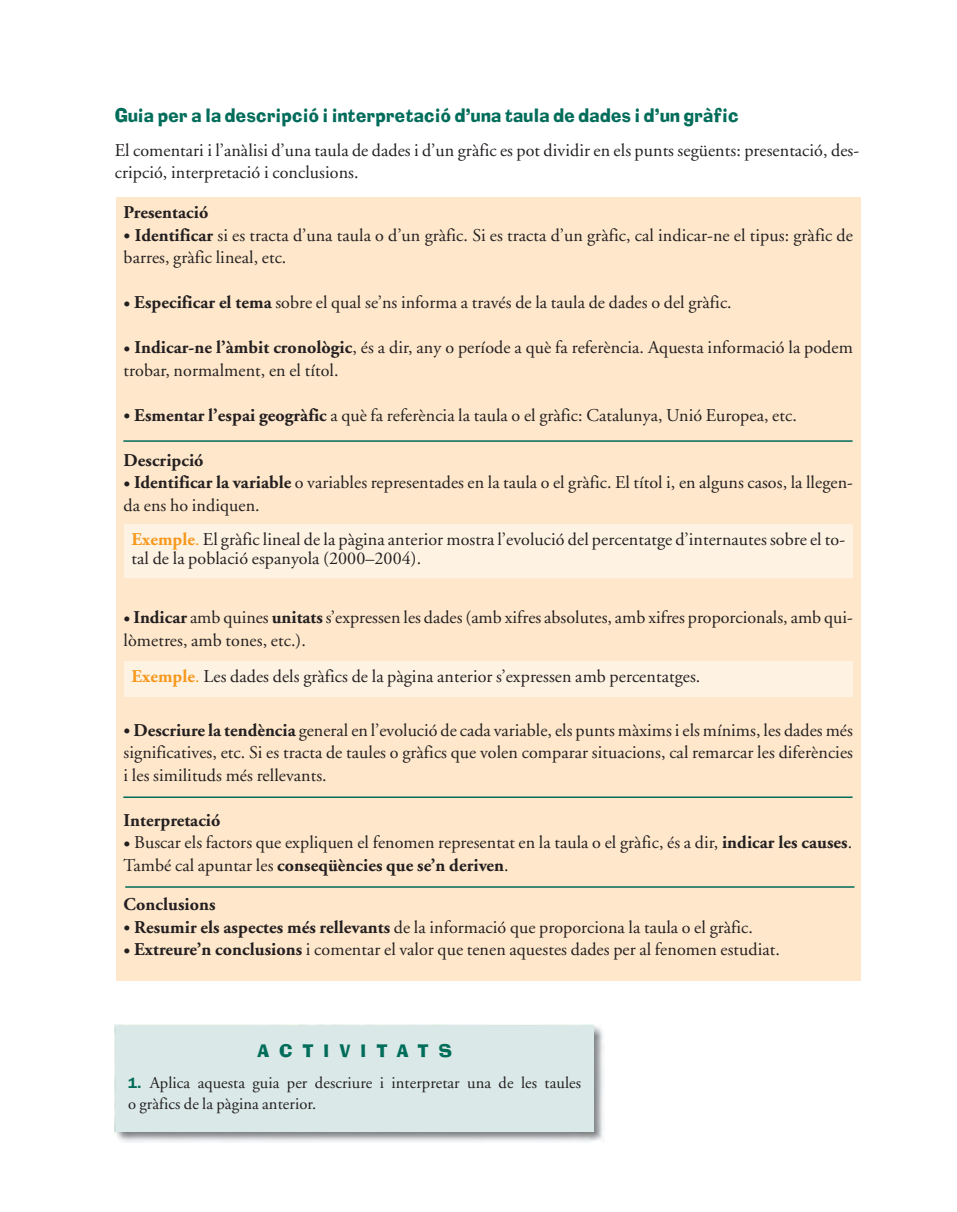
<style>
.page{position:relative;width:957px;height:1212px;background:#fff}
.page>*{position:absolute;margin:0;border:0;box-sizing:border-box;transform-origin:0 0}
.t1{font:21px "Ad Lib ICG";letter-spacing:.02em;color:#006c5a;scale:.9 1}
.t2{font:19.5px "Ad Lib ICG";letter-spacing:.52em;color:#006c5a}
.t3{font:18px/22.5px "Adobe Garamond";letter-spacing:.005em;color:#231f20}
.t4{font:700 18px "Adobe Garamond";letter-spacing:.005em;color:#231f20}
.t5{font:16.5px/21px "Adobe Garamond";letter-spacing:.005em;color:#231f20}
.s1{font-weight:700}
.s2{font-weight:700;color:#f7981d}
.s3{color:#f7981d}
.s4{font-family:"Franklin Gothic";font-weight:600;font-size:15px;color:#006c5a}
</style>
<div class="page">
<img style="left:115px;top:1025px;width:489px;height:117px">
<div style="left:116px;top:1026px;width:477px;height:105px;background:#dae9e7"></div>
<div style="left:116px;top:198px;width:744px;height:783px;background:#fee7cb"></div>
<div style="left:124px;top:524px;width:728px;height:54px;background:#fef3e3"></div>
<div style="left:124px;top:661px;width:728px;height:36px;background:#fef3e3"></div>
<hr style="left:123px;top:440px;width:729px;height:2px;background:#006c5a">
<hr style="left:123px;top:796px;width:729px;height:2px;background:#006c5a">
<hr style="left:125px;top:886px;width:729px;height:2px;background:#006c5a">
<p class="t1" style="left:115px;top:102px;width:694px">Guia per a la descripció i interpretació d’una taula de dades i d’un gràfic</p>
<p class="t3" style="left:115px;top:140px;width:746px">El comentari i l’anàlisi d’una taula de dades i d’un gràfic es pot dividir en els punts següents: presentació, des&shy;cripció, interpretació i conclusions.</p>
<p class="t4" style="left:124px;top:205px;width:86px">Presentació</p>
<p class="t3" style="left:124px;top:225px;width:731px">• <span class="s1">Identificar</span> si es tracta d’una taula o d’un gràfic. Si es tracta d’un gràfic, cal indicar-ne el tipus: gràfic de barres, gràfic lineal, etc.</p>
<p class="t3" style="left:124px;top:293px;width:610px">• <span class="s1">Especificar el tema</span> sobre el qual se’ns informa a través de la taula de dades o del gràfic.</p>
<p class="t3" style="left:124px;top:338px;width:731px">• <span class="s1">Indicar-ne l’àmbit cronològic</span>, és a dir, any o període a què fa referència. Aquesta informació la podem trobar, normalment, en el títol.</p>
<p class="t3" style="left:124px;top:405px;width:675px">• <span class="s1">Esmentar l’espai geogràfic</span> a què fa referència la taula o el gràfic: Catalunya, Unió Europea, etc.</p>
<p class="t4" style="left:124px;top:453px;width:81px">Descripció</p>
<p class="t3" style="left:124px;top:473px;width:731px">• <span class="s1">Identificar la variable</span> o variables representades en la taula o el gràfic. El títol i, en alguns casos, la llegen&shy;da ens ho indiquen.</p>
<p class="t3" style="left:132px;top:531px;width:715px;line-height:19.5px"><span class="s2">Exemple</span><span class="s3">.</span> El gràfic lineal de la pàgina anterior mostra l’evolució del percentatge d’internautes sobre el to&shy;tal de la població espanyola (2000–2004).</p>
<p class="t3" style="left:124px;top:608px;width:731px">• <span class="s1">Indicar</span> amb quines <span class="s1">unitats</span> s’expressen les dades (amb xifres absolutes, amb xifres proporcionals, amb qui&shy;lòmetres, amb tones, etc.).</p>
<p class="t3" style="left:132px;top:666px;width:570px"><span class="s2">Exemple</span><span class="s3">.</span> Les dades dels gràfics de la pàgina anterior s’expressen amb percentatges.</p>
<p class="t3" style="left:124px;top:720px;width:731px;text-align:justify">• <span class="s1">Descriure la tendència</span> general en l’evolució de cada variable, els punts màxims i els mínims, les dades més significatives, etc. Si es tracta de taules o gràfics que volen comparar situacions, cal remarcar les diferències i les similituds més rellevants.</p>
<p class="t4" style="left:124px;top:813px;width:98px">Interpretació</p>
<p class="t3" style="left:124px;top:833px;width:730px">• Buscar els factors que expliquen el fenomen representat en la taula o el gràfic, és a dir, <span class="s1">indicar les causes</span>.<br>També cal apuntar les <span class="s1">conseqüències que se’n deriven</span>.</p>
<p class="t4" style="left:124px;top:897px;width:93px">Conclusions</p>
<p class="t3" style="left:124px;top:917px;width:631px">• <span class="s1">Resumir els aspectes més rellevants</span> de la informació que proporciona la taula o el gràfic.</p>
<p class="t3" style="left:124px;top:940px;width:658px">• <span class="s1">Extreure’n conclusions</span> i comentar el valor que tenen aquestes dades per al fenomen estudiat.</p>
<p class="t2" style="left:257px;top:1039px;width:196px">ACTIVITATS</p>
<p class="t5" style="left:128px;top:1074px;width:454px"><span class="s4">1.</span> Aplica aquesta guia per descriure i interpretar una de les taules o gràfics de la pàgina anterior.</p>
</div>
